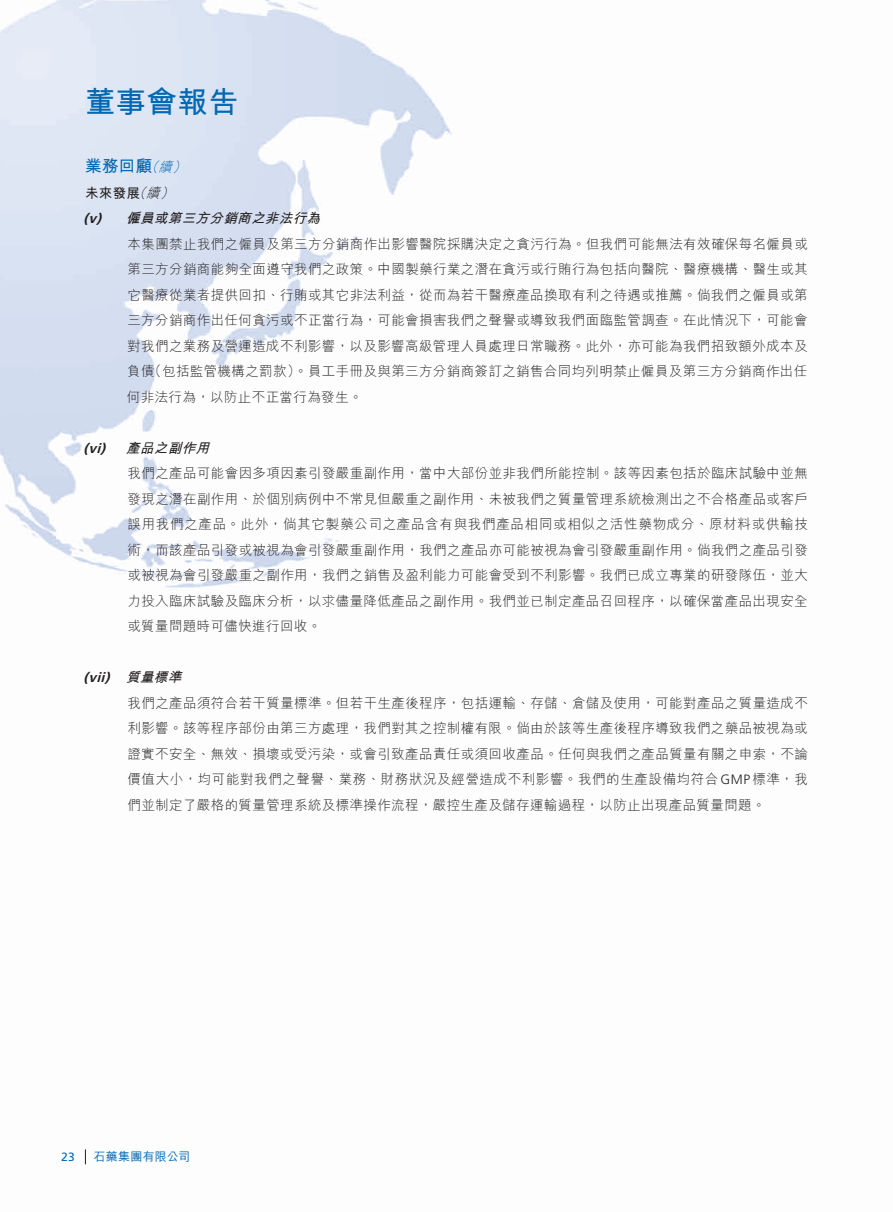
<style>
.page{position:relative;width:893px;height:1212px;background:#fff}
.page>*{position:absolute;margin:0;border:0;box-sizing:border-box;transform-origin:0 0}
.t1{font:700 30px "M Hei HK";letter-spacing:.03em;color:#0168b3}
.t2{font:700 16.5px "M Hei HK";color:#0168b3}
.t3{font:300 13.5px/25.5px "M Hei HK";letter-spacing:.03em;color:#231f20;text-align:justify}
.t4{font:italic 700 13.5px "M Hei HK";color:#231f20}
.t5{font:italic 700 13.5px "Frutiger";color:#231f20}
.t6{font:700 13.5px "M Hei HK";color:#231f20}
.t7{font:italic 300 13.5px "M Hei HK";color:#0168b3}
.t8{font:italic 300 13.5px "M Hei HK";color:#231f20}
.t9{font:500 12px "M Hei HK";letter-spacing:.015em;color:#0168b3}
.t10{font:12px "Frutiger";color:#0168b3}
.s1{font-family:"Frutiger"}
</style>
<div class="page">
<img style="left:0;top:0;width:452px;height:1165px">
<svg style="left:85px;top:1149px;width:1px;height:15px"></svg>
<h1 class="t1" style="left:85px;top:80px;width:155px">董事會報告</h1>
<p class="t2" style="left:85px;top:154px;width:69px">業務回顧</p>
<p class="t7" style="left:159px;top:158px;width:20px">續</p>
<p class="t7" style="left:145px;top:158px;width:20px">（</p>
<p class="t7" style="left:172px;top:158px;width:20px">(</p>
<p class="t8" style="left:146px;top:183px;width:20px">續</p>
<p class="t8" style="left:132px;top:183px;width:20px">（</p>
<p class="t8" style="left:160px;top:183px;width:20px">(</p>
<p class="t6" style="left:85px;top:183px;width:57px">未來發展</p>
<p class="t4" style="left:126px;top:208px;width:200px">僱員或第三方分銷商之非法行為</p>
<p class="t5" style="left:84px;top:210px;width:23px">)v(</p>
<p class="t5" style="left:84px;top:440px;width:10px">(</p>
<p class="t5" style="left:101px;top:440px;width:10px">)</p>
<p class="t5" style="left:89px;top:440px;width:17px">vi</p>
<p class="t5" style="left:84px;top:669px;width:10px">(</p>
<p class="t5" style="left:105px;top:669px;width:10px">)</p>
<p class="t5" style="left:89px;top:669px;width:22px">vii</p>
<p class="t3" style="left:127px;top:230px;width:682px;text-align:right">本集團禁止我們之僱員及第三方分銷商作出影響醫院採購決定之貪污行為。但我們可能無法有效確保每名僱員或第三方分銷商能夠全面遵守我們之政策。中國製藥行業之潛在貪污或行賄行為包括向醫院、醫療機構、醫生或其它醫療從業者提供回扣、行賄或其它非法利益，從而為若干醫療產品換取有利之待遇或推薦。倘我們之僱員或第三方分銷商作出任何貪污或不正當行為，可能會損害我們之聲譽或導致我們面臨監管調查。在此情況下，可能會對我們之業務及營運造成不利影響，以及影響高級管理人員處理日常職務。此外，亦可能為我們招致額外成本及（包括監管機構之罰款）。員工手冊及與第三方分銷商簽訂之銷售合同均列明禁止僱員及第三方分銷商作出任</p>
<p class="t3" style="left:127px;top:358px;width:237px">負債<br>何非法行為，以防止不正當行為發生。</p>
<p class="t4" style="left:126px;top:438px;width:89px">產品之副作用</p>
<p class="t3" style="left:127px;top:460px;width:682px">我們之產品可能會因多項因素引發嚴重副作用，當中大部份並非我們所能控制。該等因素包括於臨床試驗中並無發現之潛在副作用、於個別病例中不常見但嚴重之副作用、未被我們之質量管理系統檢測出之不合格產品或客戶誤用我們之產品。此外，倘其它製藥公司之產品含有與我們產品相同或相似之活性藥物成分、原材料或供輸技術，而該產品引發或被視為會引發嚴重副作用，我們之產品亦可能被視為會引發嚴重副作用。倘我們之產品引發或被視為會引發嚴重之副作用，我們之銷售及盈利能力可能會受到不利影響。我們已成立專業的研發隊伍，並大力投入臨床試驗及臨床分析，以求儘量降低產品之副作用。我們並已制定產品召回程序，以確保當產品出現安全或質量問題時可儘快進行回收。</p>
<p class="t4" style="left:126px;top:667px;width:61px">質量標準</p>
<p class="t3" style="left:127px;top:689px;width:682px">我們之產品須符合若干質量標準。但若干生產後程序，包括運輸、存儲、倉儲及使用，可能對產品之質量造成不利影響。該等程序部份由第三方處理，我們對其之控制權有限。倘由於該等生產後程序導致我們之藥品被視為或證實不安全、無效、損壞或受污染，或會引致產品責任或須回收產品。任何與我們之產品質量有關之申索，不論價值大小，均可能對我們之聲譽、業務、財務狀況及經營造成不利影響。我們的生產設備均符合<span class="s1">GMP</span>標準，我們並制定了嚴格的質量管理系統及標準操作流程，嚴控生產及儲存運輸過程，以防止出現產品質量問題。</p>
<p class="t10" style="left:61px;top:1149px;width:15px">23</p>
<p class="t9" style="left:94px;top:1148px;width:98px">石藥集團有限公司</p>
</div>
